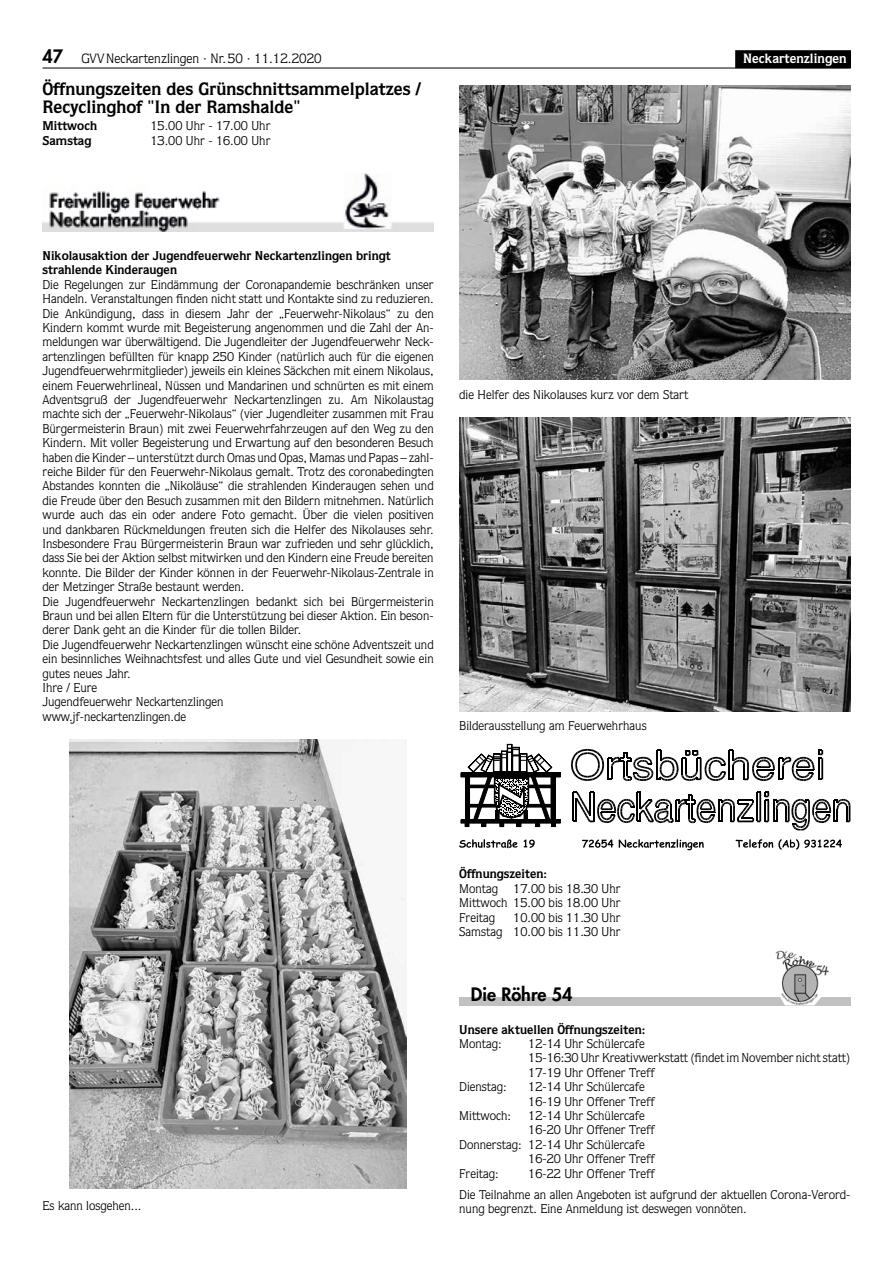
<style>
.page{position:relative;width:893px;height:1263px;background:#fff}
.page>*{position:absolute;margin:0;border:0;box-sizing:border-box;transform-origin:0 0}
.t1{font:700 18px/18px "Quorum";color:#000}
.t2{font:800 18px "Futura";color:#000}
.t3{font:13.5px "Quorum";color:#000}
.t4{font:700 13.5px "Quorum";color:#fff}
.t5{font:12.75px/14.4px "Quorum";color:#000}
.t6{font:700 12.75px/14.4px "Quorum";color:#000}
.s1{font-family:"Futura";font-weight:800;font-size:18px}
</style>
<div class="page">
<hr style="left:43px;top:68px;width:807px;height:1px;background:#000">
<img style="left:43px;top:173px;width:391px;height:59px">
<img style="left:70px;top:739px;width:336px;height:449px">
<img style="left:459px;top:85px;width:391px;height:294px">
<img style="left:459px;top:418px;width:391px;height:293px">
<svg style="left:571px;top:749px;width:279px;height:81px"></svg>
<div style="left:461px;top:820px;width:99px;height:3px;border:1px solid #000"></div>
<div style="left:461px;top:773px;width:99px;height:4px;border:1px solid #000"></div>
<svg style="left:465px;top:744px;width:91px;height:83px"></svg>
<svg style="left:459px;top:839px;width:383px;height:11px"></svg>
<div style="left:459px;top:997px;width:391px;height:8px;background:#c1c1c1"></div>
<img style="left:775px;top:950px;width:54px;height:55px">
<div style="left:735px;top:50px;width:116px;height:18px;background:#000"></div>
<p class="t3" style="left:43px;top:51px;width:281px"><span class="s1">47</span> GVVNeckartenzlingen · Nr.50 · 11.12.2020</p>
<h1 class="t1" style="left:43px;top:79px;width:380px">Öffnungszeiten des Grünschnittsammelplatzes /<br>Recyclinghof "In der Ramshalde"</h1>
<p class="t6" style="left:43px;top:119px;width:56px">Mittwoch</p>
<p class="t5" style="left:151px;top:119px;width:122px">15.00 Uhr - 17.00 Uhr</p>
<p class="t6" style="left:43px;top:133px;width:50px">Samstag</p>
<p class="t5" style="left:151px;top:133px;width:122px">13.00 Uhr - 16.00 Uhr</p>
<p class="t6" style="left:43px;top:248px;width:350px">Nikolausaktion der Jugendfeuerwehr Neckartenzlingen bringt strahlende Kinderaugen</p>
<p class="t5" style="left:43px;top:277px;width:393px">Die Regelungen zur Eindämmung der Coronapandemie beschränken unser Handeln. Veranstaltungen finden nicht statt und Kontakte sind zu reduzieren.<br>Die Ankündigung, dass in diesem Jahr der „Feuerwehr-Nikolaus“ zu den Kindern kommt wurde mit Begeisterung angenommen und die Zahl der An&shy;meldungen war überwältigend. Die Jugendleiter der Jugendfeuerwehr Neck&shy;artenzlingen befüllten für knapp 250 Kinder (natürlich auch für die eigenen Jugendfeuerwehrmitglieder) jeweils ein kleines Säckchen mit einem Nikolaus, einem Feuerwehrlineal, Nüssen und Mandarinen und schnürten es mit einem Adventsgruß der Jugendfeuerwehr Neckartenzlingen zu. Am Nikolaustag machte sich der „Feuerwehr-Nikolaus“ (vier Jugendleiter zusammen mit Frau Bürgermeisterin Braun) mit zwei Feuerwehrfahrzeugen auf den Weg zu den Kindern. Mit voller Begeisterung und Erwartung auf den besonderen Besuch haben die Kinder – unterstützt durch Omas und Opas, Mamas und Papas – zahl&shy;reiche Bilder für den Feuerwehr-Nikolaus gemalt. Trotz des coronabedingten Abstandes konnten die „Nikoläuse“ die strahlenden Kinderaugen sehen und die Freude über den Besuch zusammen mit den Bildern mitnehmen. Natürlich wurde auch das ein oder andere Foto gemacht. Über die vielen positiven und dankbaren Rückmeldungen freuten sich die Helfer des Nikolauses sehr.<br>Insbesondere Frau Bürgermeisterin Braun war zufrieden und sehr glücklich, dass Sie bei der Aktion selbst mitwirken und den Kindern eine Freude bereiten konnte. Die Bilder der Kinder können in der Feuerwehr-Nikolaus-Zentrale in der Metzinger Straße bestaunt werden.<br>Die Jugendfeuerwehr Neckartenzlingen bedankt sich bei Bürgermeisterin Braun und bei allen Eltern für die Unterstützung bei dieser Aktion. Ein beson&shy;derer Dank geht an die Kinder für die tollen Bilder.<br>Die Jugendfeuerwehr Neckartenzlingen wünscht eine schöne Adventszeit und ein besinnliches Weihnachtsfest und alles Gute und viel Gesundheit sowie ein gutes neues Jahr.<br>Ihre / Eure<br>Jugendfeuerwehr Neckartenzlingen<br>www.jf-neckartenzlingen.de</p>
<p class="t5" style="left:459px;top:388px;width:231px">die Helfer des Nikolauses kurz vor dem Start</p>
<p class="t5" style="left:459px;top:719px;width:189px">Bilderausstellung am Feuerwehrhaus</p>
<p class="t4" style="left:743px;top:50px;width:105px">Neckartenzlingen</p>
<p class="t5" style="left:43px;top:1198px;width:100px">Es kann losgehen...</p>
<p class="t6" style="left:459px;top:867px;width:89px">Öffnungszeiten:</p>
<p class="t5" style="left:459px;top:881px;width:163px;text-align:justify">Montag 17.00 bis 18.30 Uhr Mittwoch 15.00 bis 18.00 Uhr Freitag</p>
<p class="t5" style="left:459px;top:910px;width:163px;text-align:right">10.00 bis 11.30 Uhr<br>Samstag 10.00 bis 11.30 Uhr</p>
<h1 class="t2" style="left:471px;top:982px;width:103px">Die Röhre 54</h1>
<p class="t6" style="left:459px;top:1022px;width:188px">Unsere aktuellen Öffnungszeiten:</p>
<p class="t5" style="left:459px;top:1036px;width:44px">Montag:</p>
<p class="t5" style="left:528px;top:1036px;width:324px">12-14 Uhr Schülercafe<br>15-16:30 Uhr Kreativwerkstatt (findet im November nicht statt)<br>17-19 Uhr Offener Treff</p>
<p class="t5" style="left:459px;top:1079px;width:49px">Dienstag:</p>
<p class="t5" style="left:528px;top:1079px;width:128px">12-14 Uhr Schülercafe<br>16-19 Uhr Offener Treff</p>
<p class="t5" style="left:459px;top:1108px;width:53px">Mittwoch:</p>
<p class="t5" style="left:528px;top:1108px;width:118px">12-14 Uhr Schülercafe</p>
<p class="t5" style="left:528px;top:1123px;width:128px">16-20 Uhr Offener Treff</p>
<p class="t5" style="left:459px;top:1137px;width:187px">Donnerstag: 12-14 Uhr Schülercafe</p>
<p class="t5" style="left:528px;top:1151px;width:128px">16-20 Uhr Offener Treff</p>
<p class="t5" style="left:459px;top:1166px;width:41px">Freitag:</p>
<p class="t5" style="left:459px;top:1162px;width:393px;line-height:21.3px;text-indent:69px">16-22 Uhr Offener Treff<br>Die Teilnahme an allen Angeboten ist aufgrund der aktuellen Corona-Verord-</p>
<p class="t5" style="left:459px;top:1201px;width:289px">nung begrenzt. Eine Anmeldung ist deswegen vonnöten.</p>
</div>
